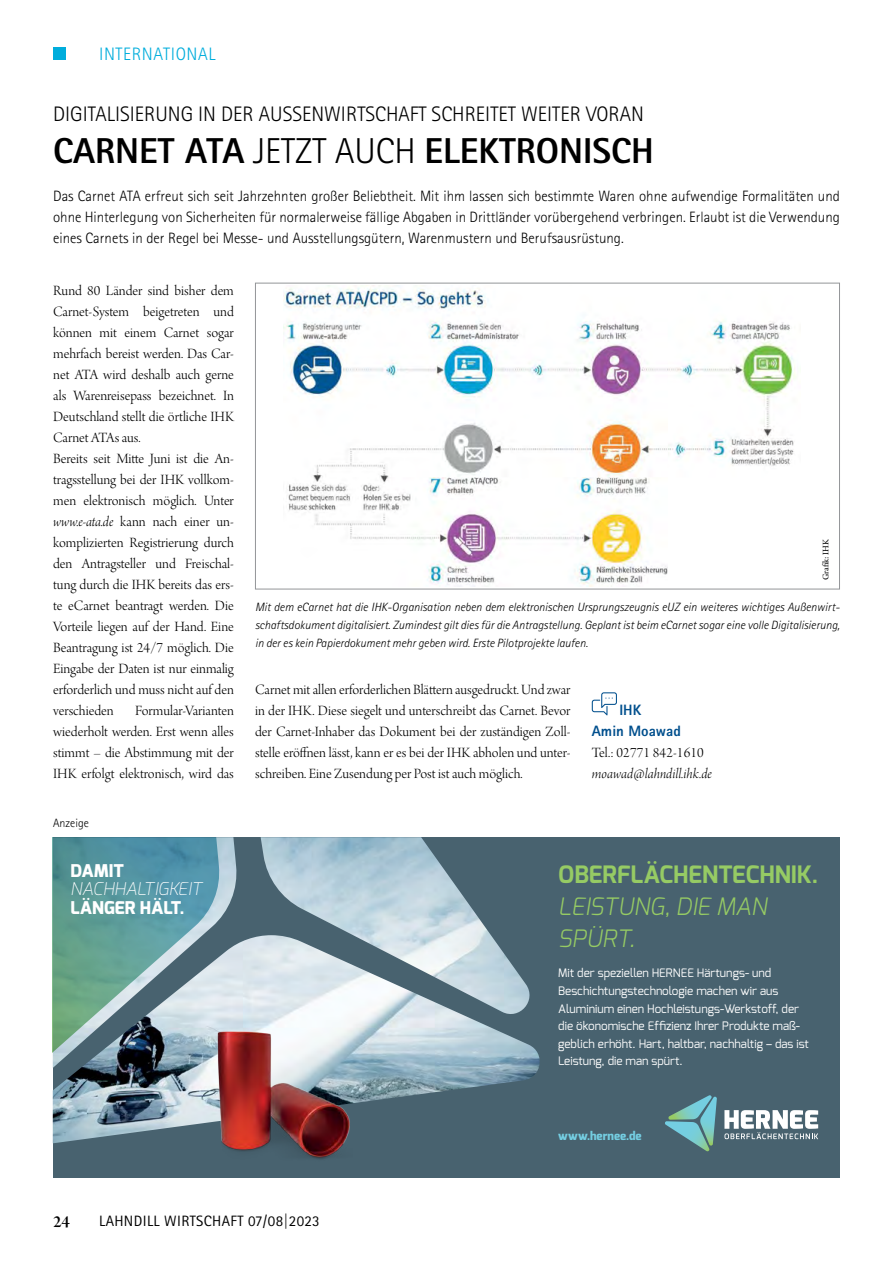
<style>
.page{position:relative;width:893px;height:1263px;background:#fff}
.page>*{position:absolute;margin:0;border:0;box-sizing:border-box;transform-origin:0 0}
.t1{font:800 36px "Agfa Rotis Sans Serif";color:#000}
.t2{font:italic 300 24px/32.2px "Exo";color:#96cb64}
.t3{font:700 24px "Exo";color:#96cb64}
.t4{font:300 21px "Agfa Rotis Sans Serif";color:#000}
.t5{font:300 18px "Agfa Rotis Sans Serif";letter-spacing:.03em;color:#00addc}
.t6{font:18px "Arno Pro Smbd Display";color:#000}
.t7{font:800 17.55px "Exo";color:#fff}
.t8{font:italic 200 17.55px "Exo";color:#fff}
.t9{font:15px/21px "Arno Pro Light Display";color:#000;text-align:justify}
.t10{font:300 15px/21px "Agfa Rotis Sans Serif";color:#000;text-align:justify}
.t11{font:15px "Agfa Rotis Sans Serif";letter-spacing:.025em;color:#000}
.t12{font:15px "Arno Pro Light Italic Display";letter-spacing:.005em;color:#000}
.t13{font:800 15px/21px "Agfa Rotis Sans Serif";color:#004f8d}
.t14{font:italic 300 12px/18px "Agfa Rotis Sans Serif";color:#000;text-align:justify}
.t15{font:300 12px "Agfa Rotis Sans Serif";color:#000}
.t16{font:11.7px/17.5px "Exo";color:#fff}
.t17{font:800 11.7px "Exo";color:#74cee2}
.t18{font:9px "Arno Pro";color:#000}
.s1{font-weight:300}
.s2{font-family:"Arno Pro Light Italic Display"}
</style>
<div class="page">
<img style="left:283px;top:287px;width:513px;height:300px">
<div style="left:53px;top:837px;width:786px;height:340px;background:#48626f"></div>
<svg style="left:665px;top:1095px;width:52px;height:57px"></svg>
<svg style="left:724px;top:1110px;width:94px;height:29px"></svg>
<img style="left:53px;top:936px;width:487px;height:207px">
<img style="left:261px;top:837px;width:276px;height:184px">
<img style="left:221px;top:837px;width:17px;height:169px">
<svg style="left:53px;top:837px;width:168px;height:252px;background:#6a969a"></svg>
<img style="left:210px;top:1006px;width:142px;height:153px">
<svg style="left:592px;top:692px;width:25px;height:23px"></svg>
<div style="left:53px;top:47px;width:13px;height:13px;background:#00addc"></div>
<p class="t5" style="left:99px;top:43px;width:118px">INTERNATIONAL</p>
<h3 class="t4" style="left:53px;top:102px;width:592px">DIGITALISIERUNG IN DER AUSSENWIRTSCHAFT SCHREITET WEITER VORAN</h3>
<h1 class="t1" style="left:53px;top:128px;width:602px">CARNET ATA <span class="s1">JETZT AUCH</span> ELEKTRONISCH</h1>
<p class="t10" style="left:53px;top:185px;width:788px">Das Carnet ATA erfreut sich seit Jahrzehnten großer Beliebtheit. Mit ihm lassen sich bestimmte Waren ohne aufwendige Formalitäten und ohne Hinterlegung von Sicherheiten für normalerweise fällige Abgaben in Drittländer vorübergehend verbringen. Erlaubt ist die Verwendung eines Carnets in der Regel bei Messe- und Ausstellungsgütern, Warenmustern und Berufsausrüstung.</p>
<p class="t9" style="left:53px;top:281px;width:182px;text-align:left">Rund 80 Länder sind bisher dem<br>Carnet-System beigetreten und können mit einem Carnet sogar mehrfach bereist werden. Das Car&shy;net ATA wird deshalb auch gerne als Warenreisepass bezeichnet. In<br>Deutschland stellt die örtliche IHK<br>Carnet ATAs aus.<br>Bereits seit Mitte Juni ist die An&shy;tragsstellung bei der IHK vollkom&shy;men elektronisch möglich. Unter <span class="s2">www.e-ata.de</span> kann nach einer un&shy;komplizierten Registrierung durch den Antragsteller und Freischal&shy;tung durch die IHK bereits das ers&shy;te eCarnet beantragt werden. Die<br>Vorteile liegen auf der Hand. Eine<br>Beantragung ist 24/7 möglich. Die<br>Eingabe der Daten ist nur einmalig erforderlich und muss nicht auf den verschieden</p>
<p class="t9" style="left:53px;top:701px;width:182px;text-indent:82px">Formular-Varianten wiederholt werden. Erst wenn alles stimmt – die Abstimmung mit der IHK erfolgt elektronisch, wird das</p>
<p class="t15" style="left:53px;top:816px;width:37px">Anzeige</p>
<p class="t7" style="left:71px;top:859px;width:55px">Damit</p>
<p class="t8" style="left:71px;top:878px;width:133px">NACHHALTIGKEIT</p>
<p class="t7" style="left:71px;top:896px;width:115px">länger hält.</p>
<p class="t18" style="left:821px;top:580px;width:43px;rotate:-90deg">Grafik: IHK</p>
<p class="t14" style="left:255px;top:598px;width:586px">Mit dem eCarnet hat die IHK-Organisation neben dem elektronischen Ursprungszeugnis eUZ ein weiteres wichtiges Außenwirt&shy;schaftsdokument digitalisiert. Zumindest gilt dies für die Antragstellung. Geplant ist beim eCarnet sogar eine volle Digitalisierung, in der es kein Papierdokument mehr geben wird. Erste Pilotprojekte laufen.</p>
<p class="t9" style="left:255px;top:680px;width:317px">Carnet mit allen erforderlichen Blättern ausgedruckt. Und zwar in der IHK. Diese siegelt und unterschreibt das Carnet. Bevor der Carnet-Inhaber das Dokument bei der zuständigen Zoll&shy;stelle eröffnen lässt, kann er es bei der IHK abholen und unter&shy;schreiben. Eine Zusendung per Post ist auch möglich.</p>
<p class="t13" style="left:592px;top:700px;width:91px;text-indent:28px">IHK<br>Amin Moawad</p>
<p class="t9" style="left:592px;top:743px;width:114px">Tel.: 02771 842-1610</p>
<p class="t12" style="left:592px;top:765px;width:122px">moawad@lahndill.ihk.de</p>
<h2 class="t3" style="left:558px;top:858px;width:261px">OBERFLÄCHENTECHNIK.</h2>
<h2 class="t2" style="left:558px;top:890px;width:210px">LEISTUNG, DIE MAN<br>SPÜRT.</h2>
<p class="t16" style="left:558px;top:964px;width:252px">Mit der speziellen HERNEE Härtungs- und Beschichtungstechnologie machen wir aus Aluminium einen Hochleistungs-Werkstoff, der die ökonomische Effizienz Ihrer Produkte maß&shy;geblich erhöht. Hart, haltbar, nachhaltig – das ist Leistung, die man spürt.</p>
<p class="t17" style="left:558px;top:1128px;width:85px">www.hernee.de</p>
<p class="t6" style="left:53px;top:1211px;width:18px">24</p>
<p class="t11" style="left:99px;top:1212px;width:222px">LAHNDILL WIRTSCHAFT 07/08|2023</p>
</div>
